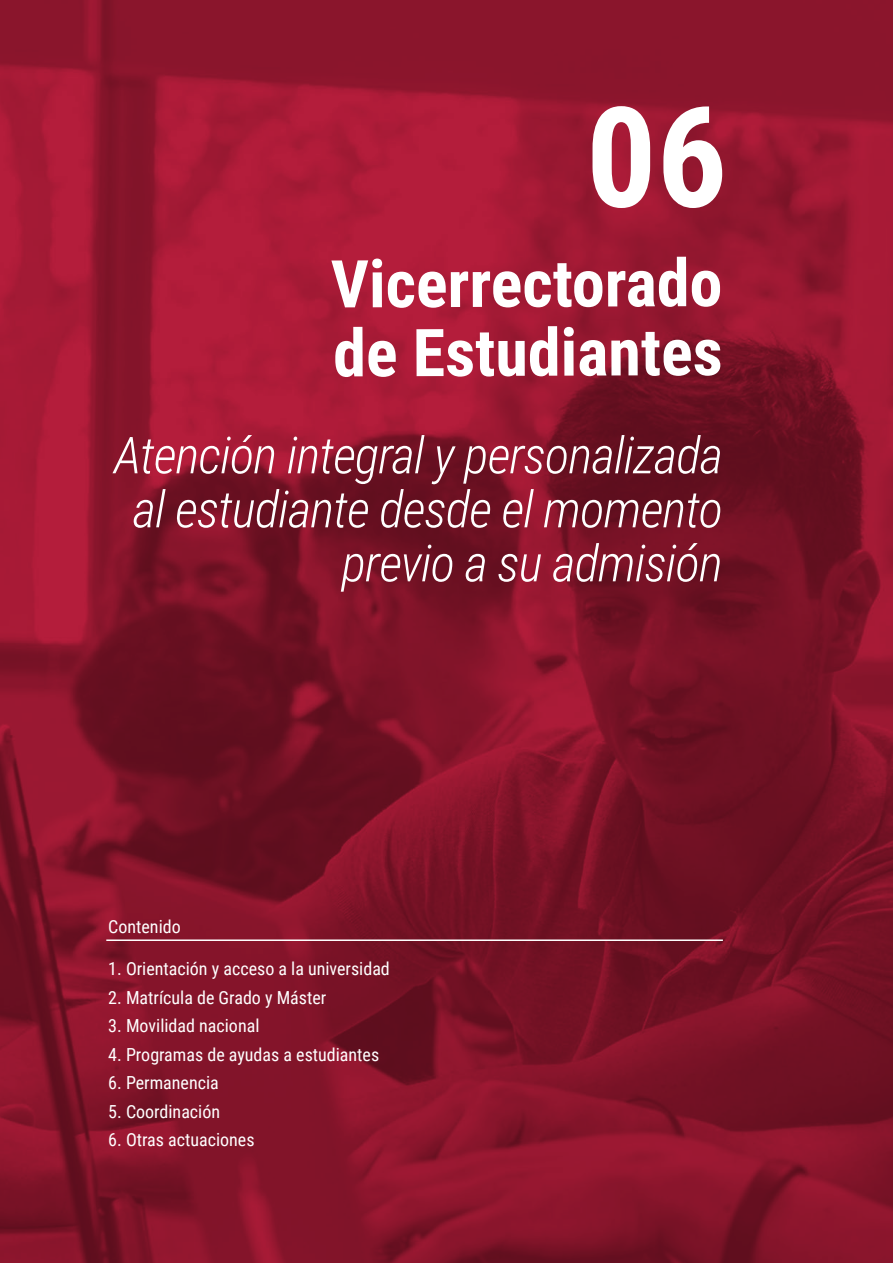
<style>
.page{position:relative;width:893px;height:1263px;background:#fff}
.page>*{position:absolute;margin:0;border:0;box-sizing:border-box;transform-origin:0 0}
.txt_corrido{font:700 139.5px "Roboto Condensed";color:#fff}
.txt_corrido-2{font:700 66px "Roboto Condensed";letter-spacing:-.005em;color:#fff}
.txt_corrido-3{font:italic 300 51px/54px "Roboto Condensed";letter-spacing:-.02em;color:#fff;text-align:right}
.txt_corrido-4{font:18px "Roboto Condensed";color:#fff}
</style>
<div class="page">
<img style="left:0;top:0;width:893px;height:1263px">
<hr style="left:106px;top:939px;width:617px;height:2px;background:#fff">
<p class="txt_corrido" style="left:586px;top:59px;width:143px">06</p>
<p class="txt_corrido-2" style="left:331px;top:237px;width:393px">Vicerrectorado</p>
<p class="txt_corrido-2" style="left:333px;top:306px;width:391px">de Estudiantes</p>
<p class="txt_corrido-3" style="left:114px;top:426px;width:610px">Atención integral y personalizada al estudiante desde el momento previo a su admisión</p>
<p class="txt_corrido-4" style="left:108px;top:914px;width:74px">Contenido</p>
<p class="txt_corrido-4" style="left:108px;top:956px;width:283px">1. Orientación y acceso a la universidad</p>
<p class="txt_corrido-4" style="left:108px;top:985px;width:220px">2. Matrícula de Grado y Máster</p>
<p class="txt_corrido-4" style="left:108px;top:1013px;width:153px">3. Movilidad nacional</p>
<p class="txt_corrido-4" style="left:108px;top:1042px;width:272px">4. Programas de ayudas a estudiantes</p>
<p class="txt_corrido-4" style="left:108px;top:1070px;width:112px">6. Permanencia</p>
<p class="txt_corrido-4" style="left:108px;top:1099px;width:113px">5. Coordinación</p>
<p class="txt_corrido-4" style="left:108px;top:1127px;width:148px">6. Otras actuaciones</p>
</div>
